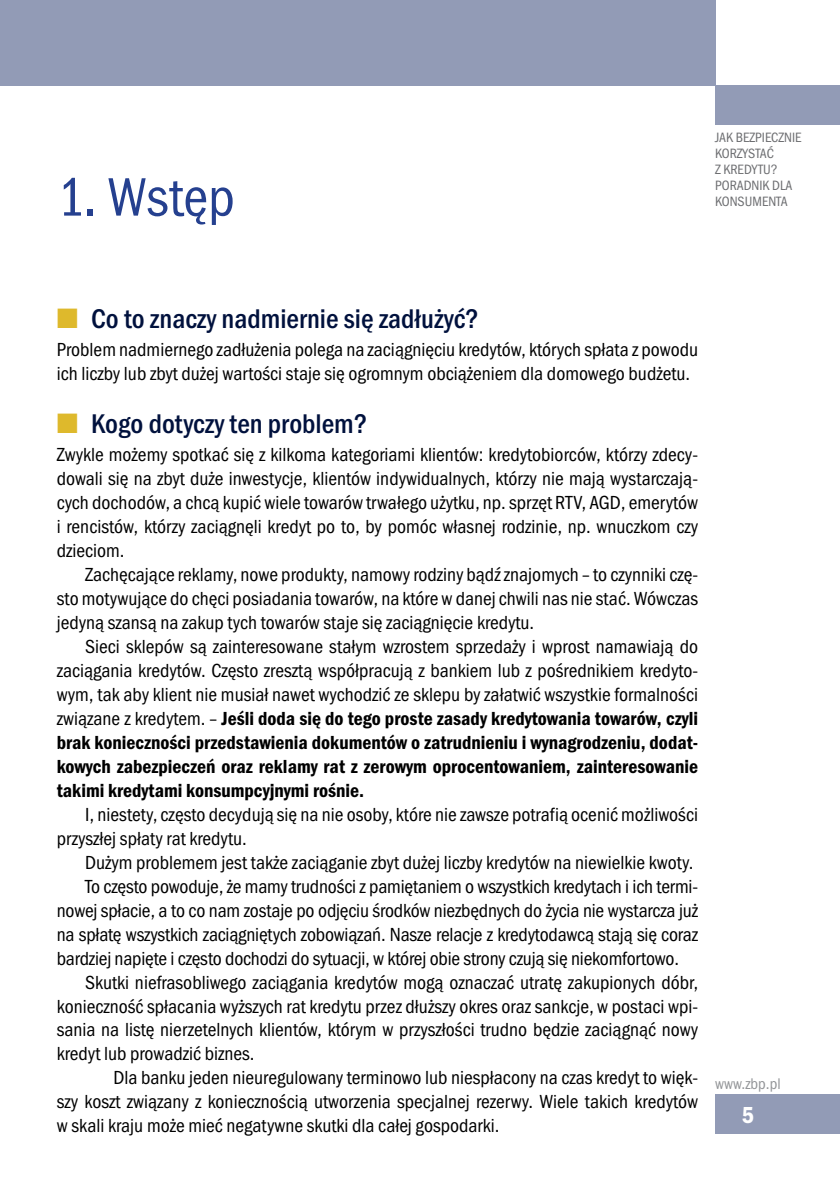
<style>
.page{position:relative;width:840px;height:1191px;background:#fff}
.page>*{position:absolute;margin:0;border:0;box-sizing:border-box;transform-origin:0 0}
.t1{font:condensed 56px "Franklin Got Itc TEE";color:#25408f}
.t2{font:500 condensed 28px "Franklin Got Itc TEE";color:#00113d}
.t3{font:600 condensed 24px "Franklin Got Itc TEE";color:#fff}
.t4{font:condensed 19.6px/24px "Franklin Got Itc TEE";color:#000;text-align:justify}
.t5{font:condensed 16px "Franklin Got Itc TEE";color:#939598}
.t6{font:condensed 14px/16px "Franklin Got Itc TEE";color:#6d6e71}
.s1{color:#deb92c}
.s2{font-weight:600}
</style>
<div class="page">
<div style="left:714px;top:85px;width:125px;height:40px;background:#929bb6"></div>
<div style="left:714px;top:1094px;width:125px;height:40px;background:#929bb6"></div>
<div style="left:0;top:0;width:714px;height:85px;background:#929bb6"></div>
<h1 class="t1" style="left:57px;top:166px;width:179px">1. Wstęp</h1>
<p class="t6" style="left:714px;top:129px;width:88px">Jak bezpiecznie korzystać<br>z kredytu?<br>Poradnik dla konsumenta</p>
<h2 class="t2" style="left:57px;top:303px;width:423px"><span class="s1">■</span> Co to znaczy nadmiernie się zadłużyć?</h2>
<p class="t4" style="left:57px;top:338px;width:642px">Problem nadmiernego zadłużenia polega na zaciągnięciu kredytów, których spłata z powodu ich liczby lub zbyt dużej wartości staje się ogromnym obciążeniem dla domowego budżetu.</p>
<h2 class="t2" style="left:57px;top:407px;width:312px"><span class="s1">■</span> Kogo dotyczy ten problem?</h2>
<p class="t4" style="left:57px;top:442px;width:642px">Zwykle możemy spotkać się z kilkoma kategoriami klientów: kredytobiorców, którzy zdecy&shy;dowali się na zbyt duże inwestycje, klientów indywidualnych, którzy nie mają wystarczają&shy;cych dochodów, a chcą kupić wiele towarów trwałego użytku, np. sprzęt RTV, AGD, emerytów i rencistów, którzy zaciągnęli kredyt po to, by pomóc własnej rodzinie, np. wnuczkom czy dzieciom.</p>
<p class="t4" style="left:57px;top:562px;width:642px;text-indent:28px">Zachęcające reklamy, nowe produkty, namowy rodziny bądź znajomych – to czynniki czę&shy;sto motywujące do chęci posiadania towarów, na które w danej chwili nas nie stać. Wówczas jedyną szansą na zakup tych towarów staje się zaciągnięcie kredytu.</p>
<p class="t4" style="left:57px;top:634px;width:642px;text-indent:28px">Sieci sklepów są zainteresowane stałym wzrostem sprzedaży i wprost namawiają do zaciągania kredytów. Często zresztą współpracują z bankiem lub z pośrednikiem kredyto&shy;wym, tak aby klient nie musiał nawet wychodzić ze sklepu by załatwić wszystkie formalności związane z kredytem. – <span class="s2">Jeśli doda się do tego proste zasady kredytowania towarów, czyli brak konieczności przedstawienia dokumentów o zatrudnieniu i wynagrodzeniu, dodat&shy;kowych zabezpieczeń oraz reklamy rat z zerowym oprocentowaniem, zainteresowanie takimi kredytami konsumpcyjnymi rośnie.</span></p>
<p class="t4" style="left:57px;top:802px;width:642px;text-indent:28px">I, niestety, często decydują się na nie osoby, które nie zawsze potrafią ocenić możliwości przyszłej spłaty rat kredytu.</p>
<p class="t4" style="left:85px;top:850px;width:609px">Dużym problemem jest także zaciąganie zbyt dużej liczby kredytów na niewielkie kwoty.</p>
<p class="t4" style="left:85px;top:874px;width:614px">To często powoduje, że mamy trudności z pamiętaniem o wszystkich kredytach i ich termi-</p>
<p class="t4" style="left:57px;top:898px;width:642px">nowej spłacie, a to co nam zostaje po odjęciu środków niezbędnych do życia nie wystarcza już</p>
<p class="t4" style="left:57px;top:922px;width:642px">na spłatę wszystkich zaciągniętych zobowiązań. Nasze relacje z kredytodawcą stają się coraz</p>
<p class="t4" style="left:57px;top:946px;width:623px">bardziej napięte i często dochodzi do sytuacji, w której obie strony czują się niekomfortowo.</p>
<p class="t4" style="left:85px;top:970px;width:614px">Skutki niefrasobliwego zaciągania kredytów mogą oznaczać utratę zakupionych dóbr,</p>
<p class="t4" style="left:57px;top:994px;width:642px">konieczność spłacania wyższych rat kredytu przez dłuższy okres oraz sankcje, w postaci wpi-</p>
<p class="t4" style="left:57px;top:1018px;width:642px">sania na listę nierzetelnych klientów, którym w przyszłości trudno będzie zaciągnąć nowy</p>
<p class="t4" style="left:57px;top:1042px;width:199px">kredyt lub prowadzić biznes.</p>
<p class="t4" style="left:113px;top:1066px;width:585px">Dla banku jeden nieuregulowany terminowo lub niespłacony na czas kredyt to więk-</p>
<p class="t4" style="left:57px;top:1090px;width:642px">szy koszt związany z koniecznością utworzenia specjalnej rezerwy. Wiele takich kredytów</p>
<p class="t4" style="left:57px;top:1114px;width:444px">w skali kraju może mieć negatywne skutki dla całej gospodarki.</p>
<p class="t5" style="left:714px;top:1074px;width:67px">www.zbp.pl</p>
<p class="t3" style="left:741px;top:1101px;width:14px">5</p>
</div>
